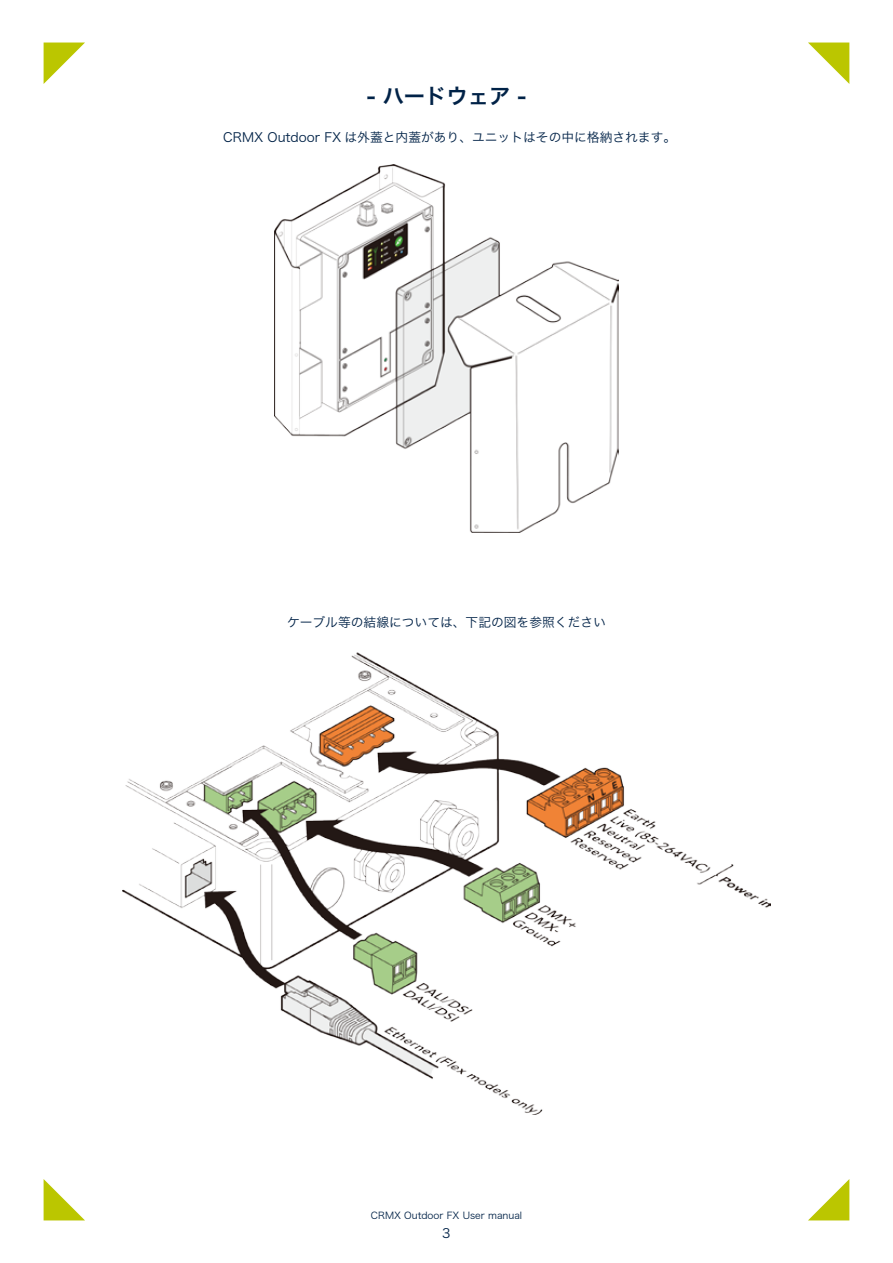
<style>
.page{position:relative;width:893px;height:1263px;background:#fff}
.page>*{position:absolute;margin:0;border:0;box-sizing:border-box;transform-origin:0 0}
.t1{font:21.3px "Hira Kaku Pro N W6";color:#002247}
.t2{font:12.75px "Hira Kaku Pro W3";color:#002247}
.t3{font:9.6px "Hira Kaku Pro W3";color:#002247}
</style>
<div class="page">
<svg style="left:44px;top:43px;width:41px;height:41px"></svg>
<svg style="left:808px;top:1179px;width:41px;height:41px"></svg>
<svg style="left:44px;top:1179px;width:41px;height:41px"></svg>
<svg style="left:808px;top:43px;width:41px;height:41px"></svg>
<img style="left:274px;top:165px;width:345px;height:368px">
<img style="left:122px;top:652px;width:649px;height:462px">
<h1 class="t1" style="left:367px;top:76px;width:161px">- ハードウェア -</h1>
<p class="t2" style="left:223px;top:126px;width:455px">CRMX Outdoor FX は外蓋と内蓋があり、ユニットはその中に格納されます。</p>
<p class="t2" style="left:287px;top:611px;width:320px">ケーブル等の結線については、下記の図を参照ください</p>
<p class="t3" style="left:371px;top:1207px;width:153px">CRMX Outdoor FX User manual</p>
<p class="t2" style="left:442px;top:1222px;width:10px">3</p>
</div>
